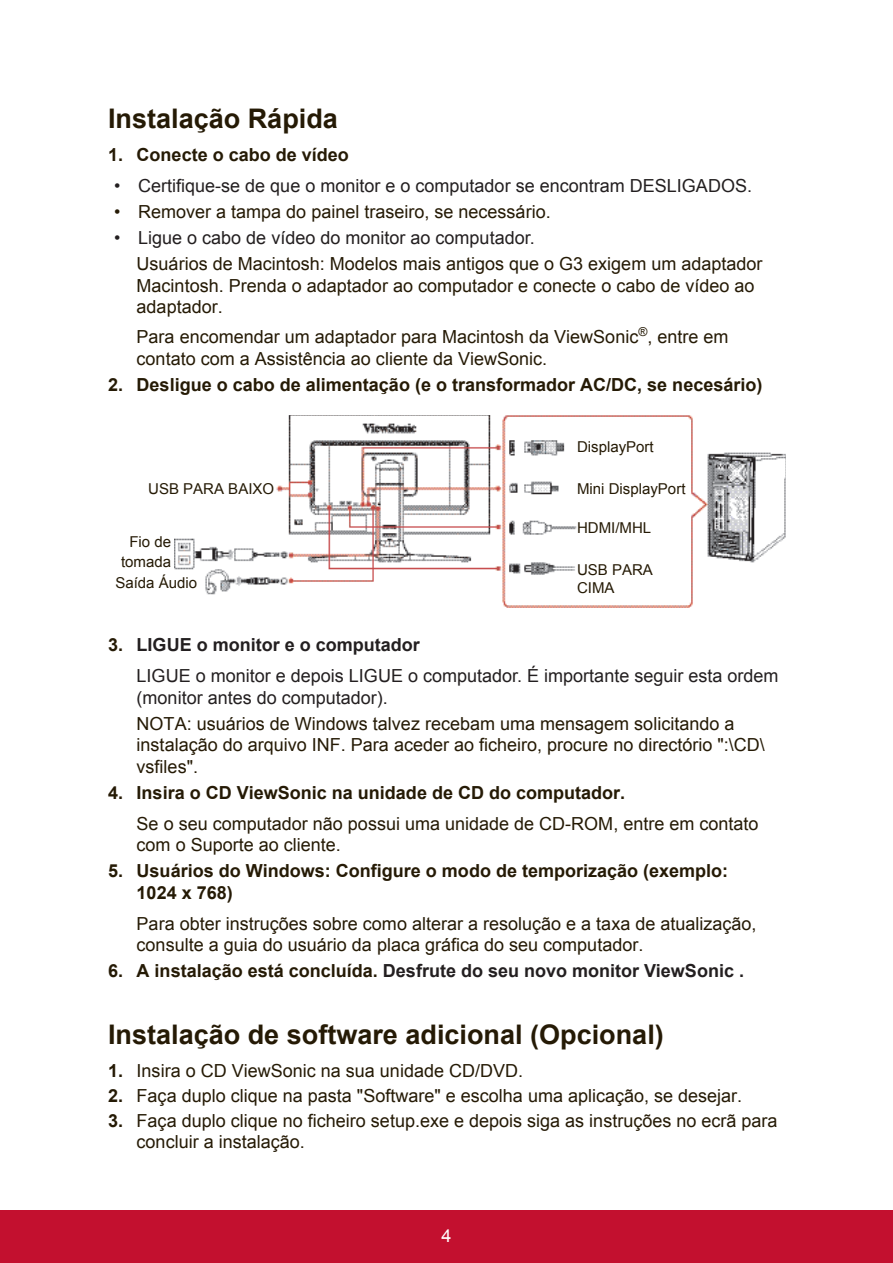
<style>
.page{position:relative;width:893px;height:1263px;background:#fff}
.page>*{position:absolute;margin:0;border:0;box-sizing:border-box;transform-origin:0 0}
.t1{font:700 27px "Arial";color:#251a05}
.t2{font:18px/21.6px "Arial";color:#251a05}
.t3{font:18px/30.6px "Arial";color:#231f20}
.t4{font:700 18px/21.6px "Arial";color:#251a05}
.t5{font:700 18px "Arial";color:#231f20}
.t6{font:18px "Arial";color:#fff}
.t7{font:15px/18px "Arial";color:#251a05}
.s1{font-weight:700;color:#251a05}
.s2{font-weight:700}
.s3{color:#251a05}
</style>
<div class="page">
<div style="left:0;top:1210px;width:892px;height:53px;background:#c3102f"></div>
<img style="left:175px;top:415px;width:610px;height:192px">
<h1 class="t1" style="left:108px;top:100px;width:231px">Instalação Rápida</h1>
<p class="t4" style="left:108px;top:145px;width:242px">1. Conecte o cabo de vídeo</p>
<p class="t3" style="left:114px;top:170px;width:639px">• Certifique-se de que o monitor e o computador se encontram DESLIGADOS.</p>
<p class="t2" style="left:114px;top:201px;width:438px">• Remover a tampa do painel traseiro, se necessário.</p>
<p class="t3" style="left:114px;top:223px;width:422px">• Ligue o cabo de vídeo do monitor ao computador.</p>
<p class="t2" style="left:136px;top:253px;width:627px">Usuários de Macintosh: Modelos mais antigos que o G3 exigem um adaptador<br>Macintosh. Prenda o adaptador ao computador e conecte o cabo de vídeo ao adaptador.</p>
<p class="t2" style="left:136px;top:326px;width:593px">Para encomendar um adaptador para Macintosh da ViewSonic<sup>®</sup>, entre em contato com a Assistência ao cliente da ViewSonic.</p>
<p class="t4" style="left:108px;top:374px;width:655px">2. Desligue o cabo de alimentação (e o transformador AC/DC, se necesário)</p>
<p class="t7" style="left:148px;top:479px;width:127px">USB PARA BAIXO</p>
<p class="t7" style="left:129px;top:533px;width:43px">Fio de</p>
<p class="t7" style="left:121px;top:553px;width:52px">tomada</p>
<p class="t7" style="left:115px;top:573px;width:83px">Saída Áudio</p>
<p class="t7" style="left:576px;top:438px;width:78px">DisplayPort</p>
<p class="t7" style="left:576px;top:479px;width:110px">Mini DisplayPort</p>
<p class="t7" style="left:576px;top:519px;width:76px">HDMI/MHL</p>
<p class="t7" style="left:576px;top:560px;width:77px">USB PARA<br>CIMA</p>
<p class="t3" style="left:136px;top:630px;width:643px;text-indent:-28px"><span class="s1">3.</span> <span class="s2">LIGUE o monitor e o computador<br></span>LIGUE o monitor e depois LIGUE o computador. É importante seguir esta ordem</p>
<p class="t3" style="left:136px;top:682px;width:253px">(monitor antes do computador).</p>
<p class="t2" style="left:136px;top:713px;width:629px">NOTA: usuários de Windows talvez recebam uma mensagem solicitando a instalação do arquivo INF. Para aceder ao ficheiro, procure no directório ":\CD\ vsfiles".</p>
<p class="t4" style="left:108px;top:782px;width:518px">4. Insira o CD ViewSonic na unidade de CD do computador.</p>
<p class="t2" style="left:136px;top:812px;width:623px">Se o seu computador não possui uma unidade de CD-ROM, entre em contato com o Suporte ao cliente.</p>
<p class="t4" style="left:136px;top:860px;width:593px;text-indent:-28px">5. Usuários do Windows: Configure o modo de temporização (exemplo:<br>1024 x 768)</p>
<p class="t2" style="left:136px;top:912px;width:621px">Para obter instruções sobre como alterar a resolução e a taxa de atualização, consulte a guia do usuário da placa gráfica do seu computador.</p>
<p class="t5" style="left:108px;top:959px;width:637px"><span class="s3">6. A instalação está concluída.</span> Desfrute do seu novo monitor ViewSonic .</p>
<h1 class="t1" style="left:108px;top:1016px;width:557px">Instalação de software adicional (Opcional)</h1>
<p class="t2" style="left:108px;top:1060px;width:416px"><span class="s2">1.</span> Insira o CD ViewSonic na sua unidade CD/DVD.</p>
<p class="t2" style="left:108px;top:1085px;width:635px"><span class="s2">2.</span> Faça duplo clique na pasta "Software" e escolha uma aplicação, se desejar.</p>
<p class="t2" style="left:136px;top:1109px;width:642px;text-indent:-28px"><span class="s2">3.</span> Faça duplo clique no ficheiro setup.exe e depois siga as instruções no ecrã para concluir a instalação.</p>
<p class="t6" style="left:441px;top:1223px;width:12px">4</p>
</div>
